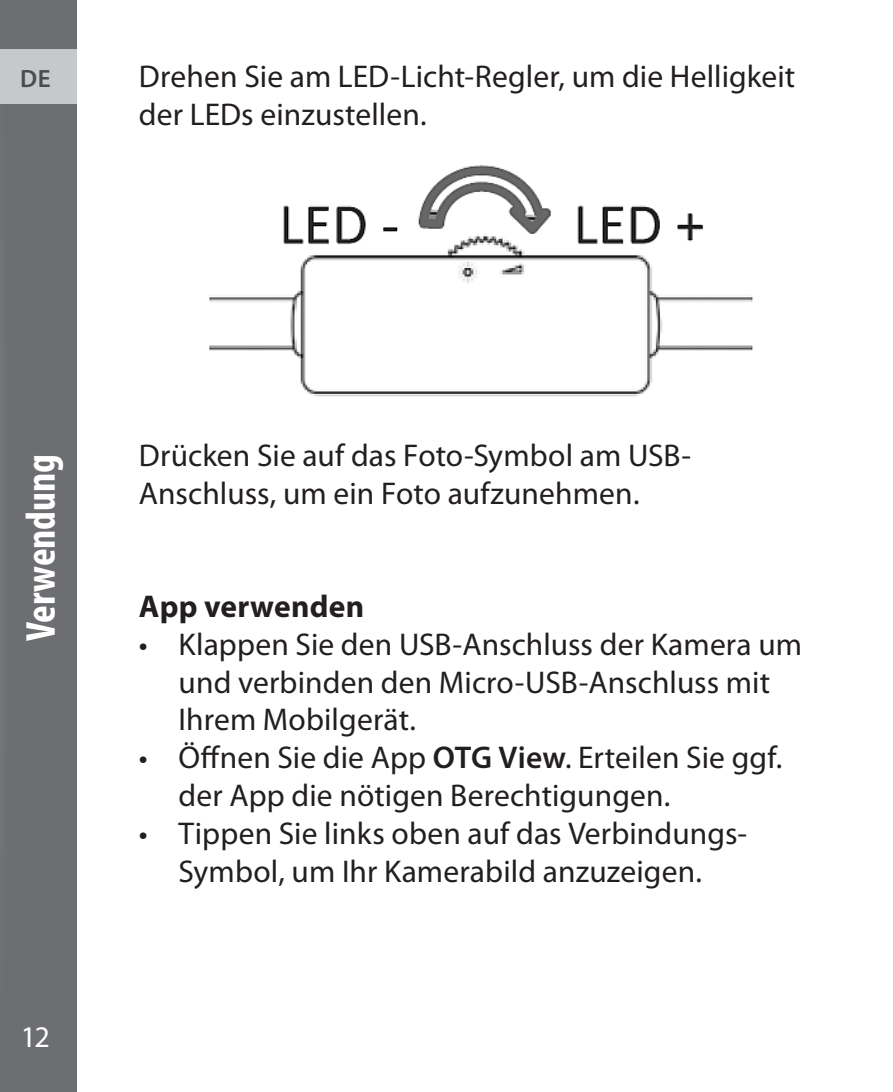
<style>
.page{position:relative;width:893px;height:1092px;background:#fff}
.page>*{position:absolute;margin:0;border:0;box-sizing:border-box;transform-origin:0 0}
.t1{font:700 condensed 42px "Myriad Pro";color:#fff}
.t2{font:31.5px/37.8px "Myriad Pro";letter-spacing:.005em;color:#231f20}
.t3{font:700 31.5px "Myriad Pro";letter-spacing:.01em;color:#231f20}
.t4{font:30.1px "Myriad Pro";color:#fff}
.t5{font:600 25.2px "Myriad Pro";color:#4b4c4d}
.s1{font-weight:600}
</style>
<div class="page">
<div style="left:0;top:0;width:77px;height:1091px;background:#6d6e71"></div>
<div style="left:0;top:49px;width:77px;height:54px;background:#c7c8ca"></div>
<img style="left:209px;top:165px;width:544px;height:232px">
<p class="t5" style="left:20px;top:62px;width:32px">DE</p>
<p class="t2" style="left:139px;top:57px;width:658px">Drehen Sie am LED-Licht-Regler, um die Helligkeit der LEDs einzustellen.</p>
<h1 class="t1" style="left:15px;top:640px;width:188px;rotate:-90deg">Verwendung</h1>
<p class="t4" style="left:21px;top:1018px;width:30px">12</p>
<p class="t2" style="left:139px;top:435px;width:554px">Drücken Sie auf das Foto-Symbol am USB-<br>Anschluss, um ein Foto aufzunehmen.</p>
<p class="t3" style="left:139px;top:585px;width:227px">App verwenden</p>
<p class="t2" style="left:179px;top:624px;width:625px;text-indent:-40px">• Klappen Sie den USB-Anschluss der Kamera um und verbinden den Micro-USB-Anschluss mit<br>Ihrem Mobilgerät.</p>
<p class="t2" style="left:179px;top:738px;width:605px;text-indent:-40px">• Öffnen Sie die App <span class="s1">OTG View</span>. Erteilen Sie ggf. der App die nötigen Berechtigungen.</p>
<p class="t2" style="left:139px;top:813px;width:610px;text-align:center">• Tippen Sie links oben auf das Verbindungs-<br>Symbol, um Ihr Kamerabild anzuzeigen.</p>
</div>
